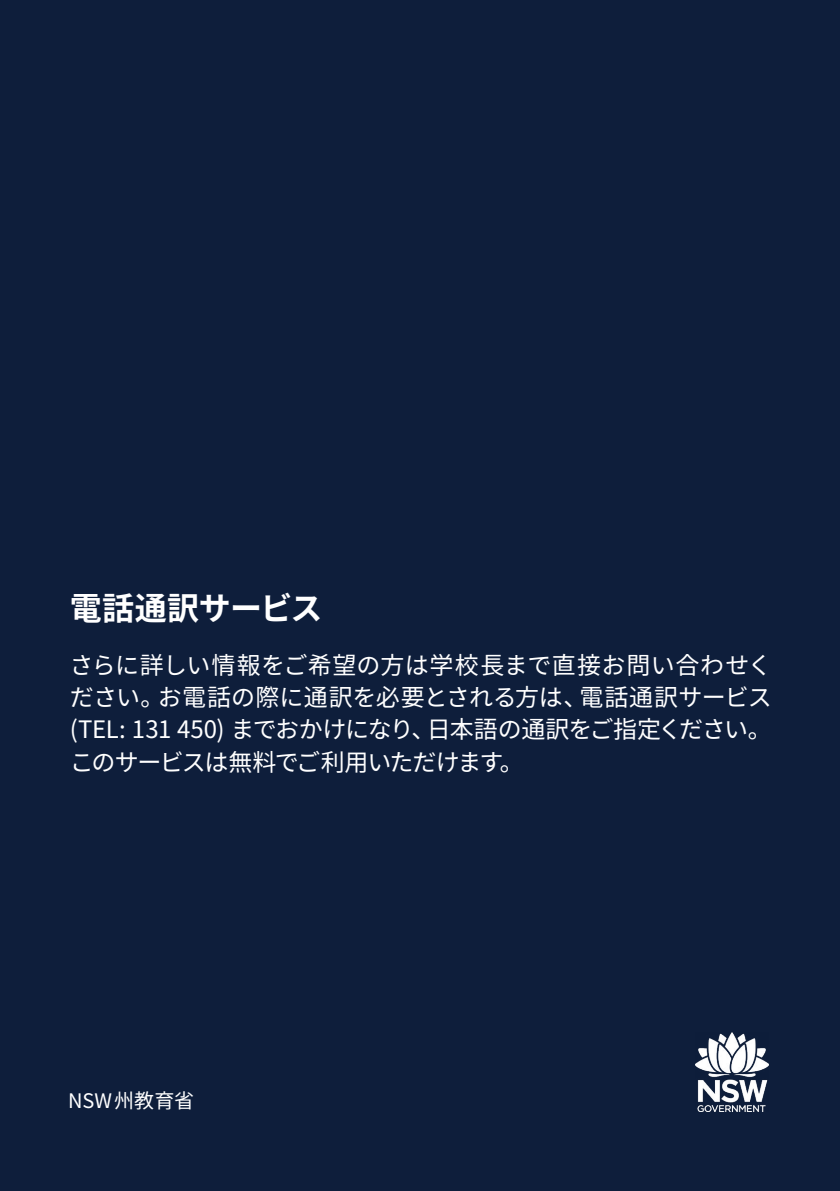
<style>
.page{position:relative;width:840px;height:1191px;background:#fff}
.page>*{position:absolute;margin:0;border:0;box-sizing:border-box;transform-origin:0 0}
.Heading_2_-_blue{font:700 32px "Noto Sans CJ Kjp";letter-spacing:-.01em;color:#fff}
.Body_text_-_blue{font:24px/32px "Noto Sans CJ Kjp";letter-spacing:-.05em;color:#fff;text-align:justify}
.t1{font:20px "Noto Sans CJ Kjp";letter-spacing:.005em;color:#fff}
</style>
<div class="page">
<div style="left:0;top:0;width:839px;height:1191px;background:#0e1e3b"></div>
<img style="left:695px;top:1032px;width:72px;height:79px">
<h2 class="Heading_2_-_blue" style="left:70px;top:590px;width:254px">電話通訳サービス</h2>
<p class="Body_text_-_blue" style="left:70px;top:650px;width:703px">さらに詳しい情報をご希望の方は学校長まで直接お問い合わせください。お電話の際に通訳を必要とされる方は、電話通訳サービス(TEL: 131 450) までおかけになり、日本語の通訳をご指定ください。このサービスは無料でご利用いただけます。</p>
<p class="t1" style="left:68px;top:1089px;width:128px">NSW州教育省</p>
</div>
